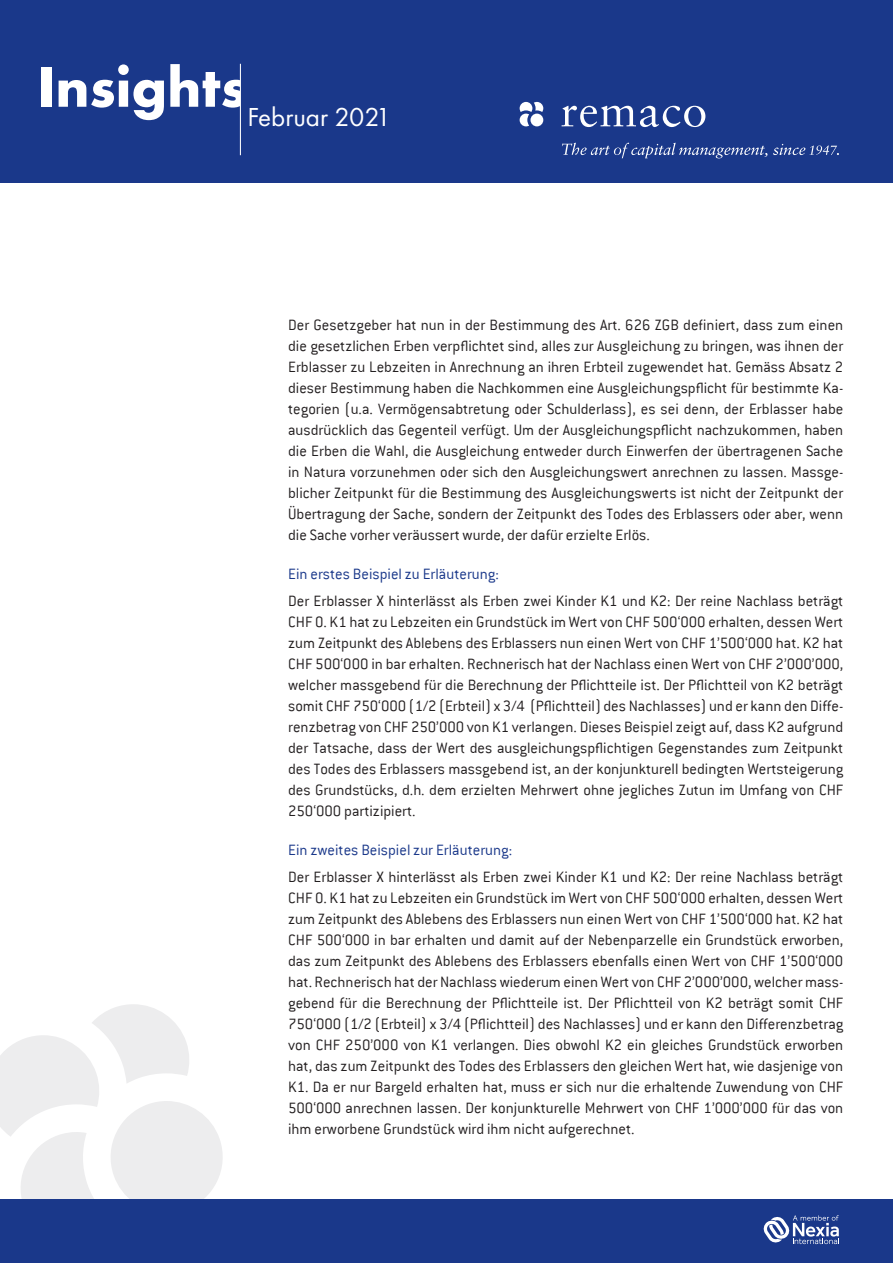
<style>
.page{position:relative;width:893px;height:1263px;background:#fff}
.page>*{position:absolute;margin:0;border:0;box-sizing:border-box;transform-origin:0 0}
.t1{font:27px "Futura PT";color:#fff}
.t2{font:300 16.5px/21px "Conduit ITC";color:#231f20;text-align:justify}
.t3{font:300 16.5px "Conduit ITC";color:#1a388a}
</style>
<div class="page">
<div style="left:0;top:0;width:893px;height:183px;background:#1a388a"></div>
<svg style="left:562px;top:106px;width:143px;height:21px"></svg>
<svg style="left:520px;top:102px;width:23px;height:24px"></svg>
<div style="left:530px;top:114px;width:13px;height:12px;background:#fff;border-radius:50%"></div>
<svg style="left:562px;top:143px;width:205px;height:15px"></svg>
<svg style="left:773px;top:144px;width:66px;height:11px"></svg>
<svg style="left:0;top:1004px;width:223px;height:195px"></svg>
<div style="left:0;top:1199px;width:893px;height:64px;background:#1a388a"></div>
<svg style="left:763px;top:1215px;width:76px;height:29px"></svg>
<hr style="left:240px;top:64px;width:1px;height:91px;background:#fff">
<h1 class="t1" style="left:37px;top:101px;width:355px"><sup>Insights</sup>Februar 2021</h1>
<p class="t2" style="left:288px;top:314px;width:557px">Der Gesetzgeber hat nun in der Bestimmung des Art. 626 ZGB definiert, dass zum einen die gesetzlichen Erben verpflichtet sind, alles zur Ausgleichung zu bringen, was ihnen der Erblasser zu Lebzeiten in Anrechnung an ihren Erbteil zugewendet hat. Gemäss Absatz 2 dieser Bestimmung haben die Nachkommen eine Ausgleichungspflicht für bestimmte Ka&shy;tegorien (u.a. Vermögensabtretung oder Schulderlass), es sei denn, der Erblasser habe ausdrücklich das Gegenteil verfügt. Um der Ausgleichungspflicht nachzukommen, haben die Erben die Wahl, die Ausgleichung entweder durch Einwerfen der übertragenen Sache in Natura vorzunehmen oder sich den Ausgleichungswert anrechnen zu lassen. Massge&shy;blicher Zeitpunkt für die Bestimmung des Ausgleichungswerts ist nicht der Zeitpunkt der Übertragung der Sache, sondern der Zeitpunkt des Todes des Erblassers oder aber, wenn die Sache vorher veräussert wurde, der dafür erzielte Erlös.</p>
<p class="t3" style="left:288px;top:565px;width:212px">Ein erstes Beispiel zu Erläuterung:</p>
<p class="t2" style="left:288px;top:590px;width:557px">Der Erblasser X hinterlässt als Erben zwei Kinder K1 und K2: Der reine Nachlass beträgt CHF 0. K1 hat zu Lebzeiten ein Grundstück im Wert von CHF 500‘000 erhalten, dessen Wert zum Zeitpunkt des Ablebens des Erblassers nun einen Wert von CHF 1’500‘000 hat. K2 hat CHF 500‘000 in bar erhalten. Rechnerisch hat der Nachlass einen Wert von CHF 2’000’000, welcher massgebend für die Berechnung der Pflichtteile ist. Der Pflichtteil von K2 beträgt somit CHF 750‘000 (1/2 (Erbteil) x 3/4 (Pflichtteil) des Nachlasses) und er kann den Diffe&shy;renzbetrag von CHF 250’000 von K1 verlangen. Dieses Beispiel zeigt auf, dass K2 aufgrund der Tatsache, dass der Wert des ausgleichungspflichtigen Gegenstandes zum Zeitpunkt des Todes des Erblassers massgebend ist, an der konjunkturell bedingten Wertsteigerung des Grundstücks, d.h. dem erzielten Mehrwert ohne jegliches Zutun im Umfang von CHF 250‘000 partizipiert.</p>
<p class="t3" style="left:288px;top:841px;width:226px">Ein zweites Beispiel zur Erläuterung:</p>
<p class="t2" style="left:288px;top:866px;width:557px">Der Erblasser X hinterlässt als Erben zwei Kinder K1 und K2: Der reine Nachlass beträgt CHF 0. K1 hat zu Lebzeiten ein Grundstück im Wert von CHF 500‘000 erhalten, dessen Wert zum Zeitpunkt des Ablebens des Erblassers nun einen Wert von CHF 1’500‘000 hat. K2 hat CHF 500‘000 in bar erhalten und damit auf der Nebenparzelle ein Grundstück erworben, das zum Zeitpunkt des Ablebens des Erblassers ebenfalls einen Wert von CHF 1’500‘000 hat. Rechnerisch hat der Nachlass wiederum einen Wert von CHF 2’000’000, welcher mass&shy;gebend für die Berechnung der Pflichtteile ist. Der Pflichtteil von K2 beträgt somit CHF 750‘000 (1/2 (Erbteil) x 3/4 (Pflichtteil) des Nachlasses) und er kann den Differenzbetrag von CHF 250’000 von K1 verlangen. Dies obwohl K2 ein gleiches Grundstück erworben hat, das zum Zeitpunkt des Todes des Erblassers den gleichen Wert hat, wie dasjenige von K1. Da er nur Bargeld erhalten hat, muss er sich nur die erhaltende Zuwendung von CHF 500‘000 anrechnen lassen. Der konjunkturelle Mehrwert von CHF 1’000’000 für das von ihm erworbene Grundstück wird ihm nicht aufgerechnet.</p>
</div>
